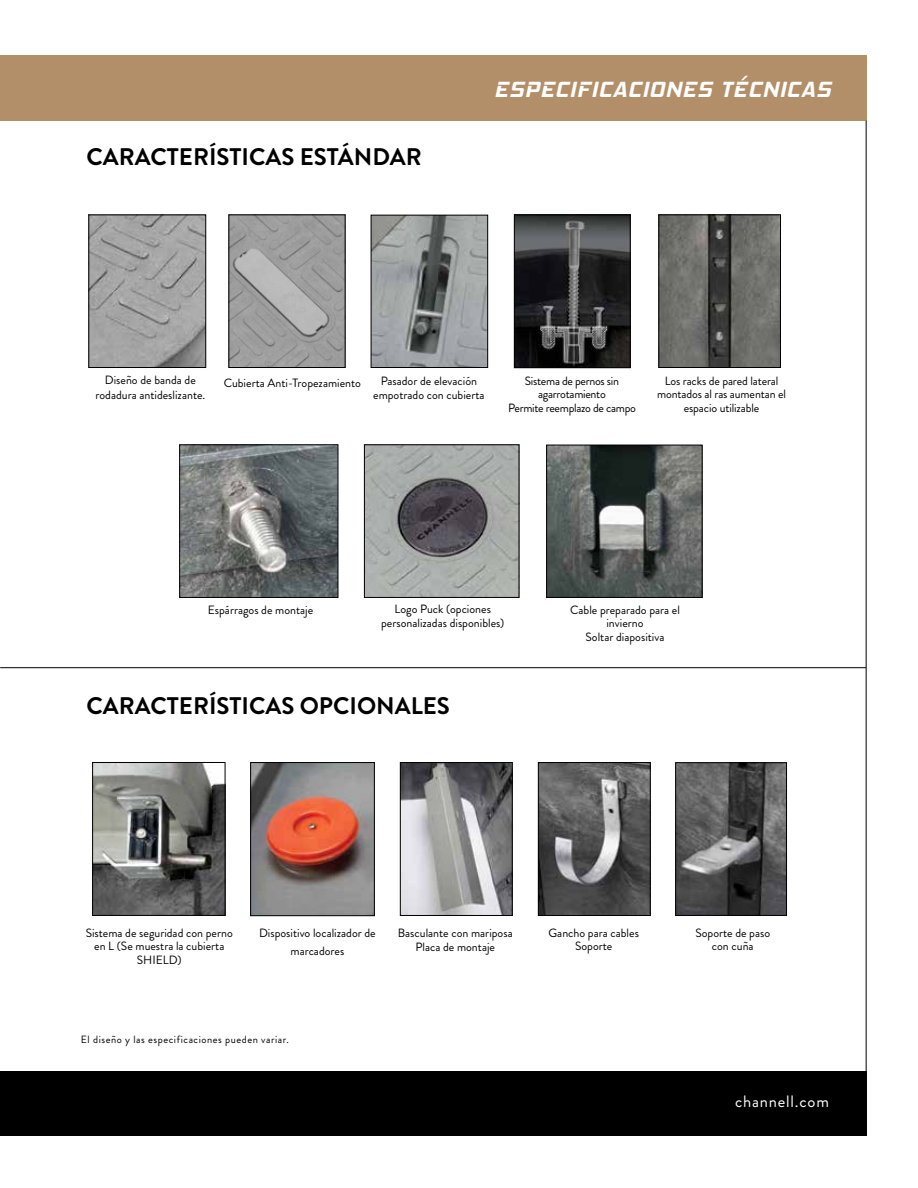
<style>
.page{position:relative;width:918px;height:1188px;background:#fff}
.page>*{position:absolute;margin:0;border:0;box-sizing:border-box;transform-origin:0 0}
.t1{font:700 24px "Brandon Grotesque";color:#000}
.t2{font:italic 700 22.5px "Hemi Head Rg";letter-spacing:.05em;color:#fff}
.t3{font:16.5px "Brandon Grotesque";letter-spacing:.05em;color:#fff}
.t4{font:12px/13.5px "Brandon Grotesque";color:#000;text-align:center}
.t5{font:12px/13.5px "Brandon Grotesque";letter-spacing:-.025em;color:#000;text-align:center}
.t6{font:10.5px "Brandon Grotesque";letter-spacing:.05em;color:#000}
</style>
<div class="page">
<div style="left:0;top:1071px;width:866px;height:65px;background:#000"></div>
<div style="left:0;top:56px;width:866px;height:65px;background:#b38f69"></div>
<hr style="left:866px;top:121px;width:1px;height:1014px;background:#000">
<hr style="left:0;top:667px;width:866px;height:1px;background:#000">
<img style="left:91px;top:217px;width:113px;height:149px">
<div style="left:89px;top:215px;width:117px;height:153px;border:1px solid #000"></div>
<img style="left:231px;top:217px;width:112px;height:149px">
<img style="left:373px;top:217px;width:113px;height:149px">
<div style="left:371px;top:215px;width:117px;height:153px;border:1px solid #000"></div>
<img style="left:516px;top:217px;width:112px;height:149px">
<div style="left:514px;top:215px;width:116px;height:153px;border:1px solid #000"></div>
<img style="left:661px;top:217px;width:118px;height:149px">
<div style="left:659px;top:215px;width:122px;height:153px;border:1px solid #000"></div>
<img style="left:181px;top:447px;width:155px;height:149px">
<div style="left:179px;top:445px;width:159px;height:153px;border:1px solid #000"></div>
<img style="left:366px;top:447px;width:151px;height:149px">
<div style="left:364px;top:445px;width:155px;height:153px;border:1px solid #000"></div>
<img style="left:548px;top:447px;width:152px;height:149px">
<div style="left:546px;top:445px;width:156px;height:153px;border:1px solid #000"></div>
<img style="left:252px;top:764px;width:121px;height:150px">
<div style="left:250px;top:762px;width:125px;height:154px;border:1px solid #000"></div>
<img style="left:402px;top:764px;width:108px;height:150px">
<div style="left:400px;top:762px;width:112px;height:154px;border:1px solid #000"></div>
<img style="left:540px;top:764px;width:108px;height:150px">
<div style="left:538px;top:762px;width:112px;height:154px;border:1px solid #000"></div>
<img style="left:94px;top:764px;width:129px;height:150px">
<div style="left:92px;top:762px;width:133px;height:154px;border:1px solid #000"></div>
<img style="left:677px;top:765px;width:108px;height:149px">
<div style="left:675px;top:763px;width:112px;height:153px;border:1px solid #000"></div>
<h1 class="t1" style="left:86px;top:139px;width:337px">CARACTERÍSTICAS ESTÁNDAR</h1>
<h2 class="t2" style="left:494px;top:76px;width:338px">ESPECIFICACIONES TÉCNICAS</h2>
<p class="t4" style="left:96px;top:373px;width:111px;line-height:15px">Diseño de banda de rodadura antideslizante.</p>
<p class="t4" style="left:224px;top:376px;width:139px">Cubierta Anti-Tropezamiento</p>
<p class="t4" style="left:373px;top:374px;width:113px">Pasador de elevación empotrado con cubierta</p>
<p class="t5" style="left:508px;top:374px;width:129px">Sistema de pernos sin agarrotamiento<br>Permite reemplazo de campo</p>
<p class="t4" style="left:657px;top:374px;width:130px">Los racks de pared lateral montados al ras aumentan el espacio utilizable</p>
<p class="t4" style="left:381px;top:603px;width:125px">Logo Puck (opciones personalizadas disponibles)</p>
<p class="t4" style="left:208px;top:603px;width:107px">Espárragos de montaje</p>
<p class="t4" style="left:570px;top:603px;width:111px">Cable preparado para el invierno<br>Soltar diapositiva</p>
<h1 class="t1" style="left:86px;top:689px;width:365px">CARACTERÍSTICAS OPCIONALES</h1>
<p class="t4" style="left:86px;top:926px;width:149px">Sistema de seguridad con perno en L (Se muestra la cubierta<br>SHIELD)</p>
<p class="t4" style="left:695px;top:926px;width:76px">Soporte de paso con cuña</p>
<p class="t4" style="left:259px;top:924px;width:118px;line-height:17.7px">Dispositivo localizador de marcadores</p>
<p class="t4" style="left:549px;top:926px;width:92px">Gancho para cables<br>Soporte</p>
<p class="t4" style="left:398px;top:926px;width:116px">Basculante con mariposa<br>Placa de montaje</p>
<p class="t6" style="left:81px;top:1032px;width:210px">El diseño y las especificaciones pueden variar.</p>
<h3 class="t3" style="left:735px;top:1090px;width:95px">channell.com</h3>
</div>
